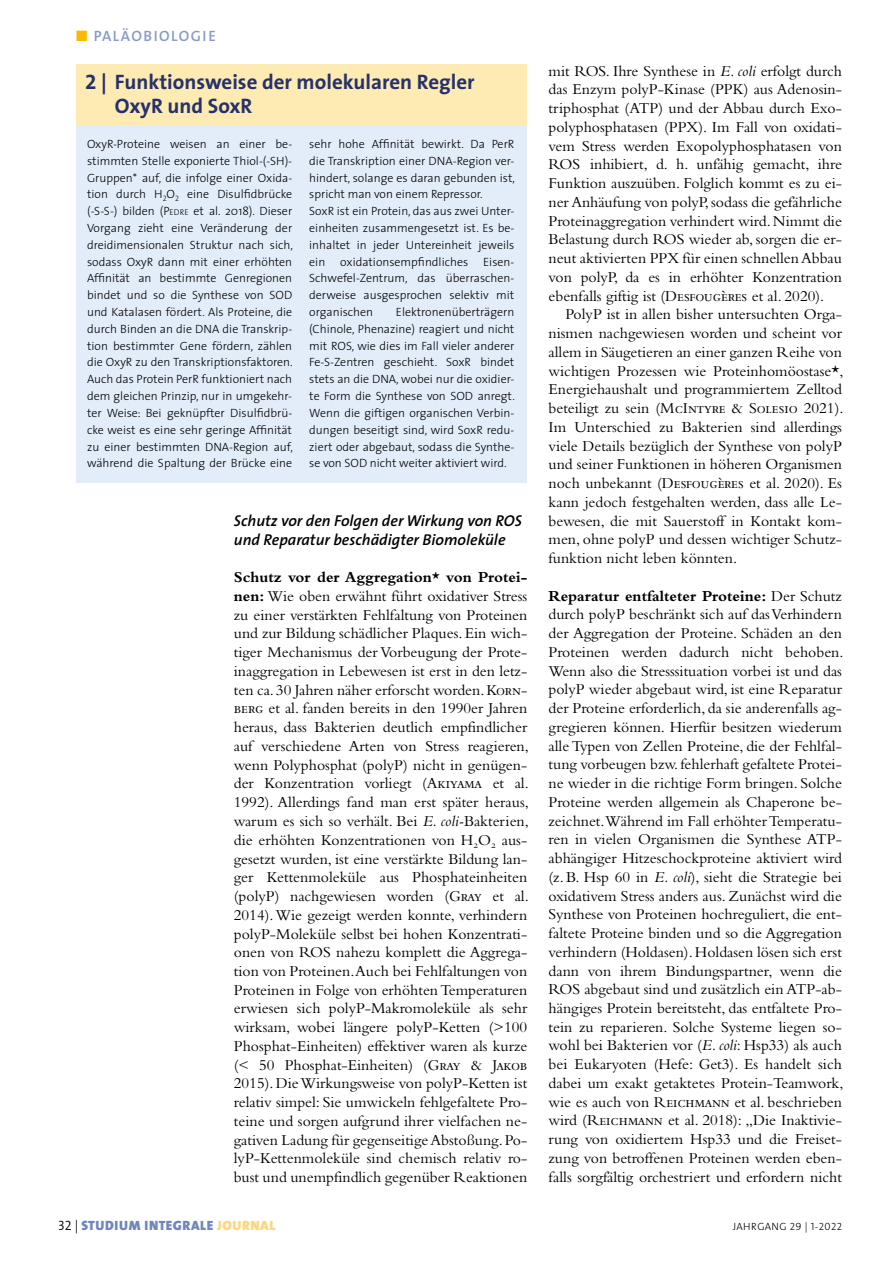
<style>
.page{position:relative;width:893px;height:1263px;background:#fff}
.page>*{position:absolute;margin:0;border:0;box-sizing:border-box;transform-origin:0 0}
.t1{font:700 21px/24px "The Sans";color:#25316a}
.t2{font:15.75px/18.8px "Bembo";color:#000;text-align:justify}
.t3{font:italic 600 15.75px/18.8px "The Sans";color:#000}
.t4{font:600 15px "The Sans";letter-spacing:.1em;color:#8899c9}
.t5{font:900 13.5px "The Sans";letter-spacing:.04em;color:#7086be}
.t6{font:300 12px/16.8px "The Sans";color:#000;text-align:justify}
.t7{font:10.5px "The Sans Light Caps";letter-spacing:.04em;color:#000}
.s1{color:#fbba00}
.s2{font-family:"The Sans Bold Expert";font-weight:400}
.s3{font-style:inherit}
.s4{font-size:8.4px}
.s5{font-weight:700}
.s6{font-family:"Bembo SC"}
.s7{font-style:italic}
.s8{font-family:"The Sans Semi Light Caps";font-weight:400;color:#000}
.s9{font-weight:300;color:#000}
.s10{color:#ffd67b}
</style>
<div class="page">
<div style="left:76px;top:102px;width:451px;height:381px;background:#e3edfa"></div>
<div style="left:77px;top:64px;width:450px;height:61px;background:#feeab3"></div>
<p class="t4" style="left:76px;top:23px;width:141px"><span class="s1">■</span> PALÄOBIOLOGIE</p>
<h1 class="t1" style="left:115px;top:69px;width:361px;text-indent:-30px"><span class="s2">2</span> | Funktionsweise der molekularen Regler<br>OxyR und SoxR</h1>
<p class="t6" style="left:87px;top:135px;width:207px">OxyR-Proteine weisen an einer be&shy;stimmten Stelle exponierte Thiol-(-SH)- Gruppen* auf, die infolge einer Oxida&shy;tion durch H<sub>2</sub>O<sub>2</sub> eine Disulfidbrücke (-S-S-) bilden (<span class="s3">P</span><span class="s4">EDRE</span> et al. 2018). Dieser Vorgang zieht eine Veränderung der dreidimensionalen Struktur nach sich, sodass OxyR dann mit einer erhöhten Affinität an bestimmte Genregionen bindet und so die Synthese von SOD und Katalasen fördert. Als Proteine, die durch Binden an die DNA die Transkrip&shy;tion bestimmter Gene fördern, zählen die OxyR zu den Transkriptionsfaktoren.<br>Auch das Protein PerR funktioniert nach dem gleichen Prinzip, nur in umgekehr&shy;ter Weise: Bei geknüpfter Disulfidbrü&shy;cke weist es eine sehr geringe Affinität zu einer bestimmten DNA-Region auf, während die Spaltung der Brücke eine</p>
<p class="t6" style="left:309px;top:135px;width:207px;text-align:left">sehr hohe Affinität bewirkt. Da PerR die Transkription einer DNA-Region ver&shy;hindert, solange es daran gebunden ist, spricht man von einem Repressor.<br>SoxR ist ein Protein, das aus zwei Unter&shy;einheiten zusammengesetzt ist. Es be&shy;inhaltet in jeder Untereinheit jeweils ein oxidationsempfindliches Eisen-Schwefel-Zentrum, das überraschen&shy;derweise ausgesprochen selektiv mit organischen</p>
<p class="t6" style="left:309px;top:303px;width:207px;text-indent:87px">Elektronenüberträgern (Chinole, Phenazine) reagiert und nicht mit ROS, wie dies im Fall vieler anderer Fe-S-Zentren geschieht. SoxR bindet stets an die DNA, wobei nur die oxidier&shy;te Form die Synthese von SOD anregt.<br>Wenn die giftigen organischen Verbin&shy;dungen beseitigt sind, wird SoxR redu&shy;ziert oder abgebaut, sodass die Synthe&shy;se von SOD nicht weiter aktiviert wird.</p>
<p class="t3" style="left:234px;top:511px;width:290px">Schutz vor den Folgen der Wirkung von ROS und Reparatur beschädigter Biomoleküle</p>
<p class="t2" style="left:234px;top:568px;width:297px"><span class="s5">Schutz vor der Aggregation* von Protei&shy;nen:</span> Wie oben erwähnt führt oxidativer Stress zu einer verstärkten Fehlfaltung von Proteinen und zur Bildung schädlicher Plaques. Ein wich&shy;tiger Mechanismus der Vorbeugung der Prote&shy;inaggregation in Lebewesen ist erst in den letz&shy;ten ca. 30 Jahren näher erforscht worden. <span class="s6">Korn&shy;berg</span> et al. fanden bereits in den 1990er Jahren heraus, dass Bakterien deutlich empfindlicher auf verschiedene Arten von Stress reagieren, wenn Polyphosphat (polyP) nicht in genügen&shy;der Konzentration vorliegt (<span class="s6">Akiyama</span> et al.<br>1992). Allerdings fand man erst später heraus, warum es sich so verhält. Bei <span class="s7">E. coli-</span>Bakterien, die erhöhten Konzentrationen von H<sub>2</sub>O<sub>2</sub> aus&shy;gesetzt wurden, ist eine verstärkte Bildung lan&shy;ger Kettenmoleküle aus Phosphateinheiten (polyP) nachgewiesen worden (<span class="s6">Gray</span> et al.<br>2014). Wie gezeigt werden konnte, verhindern polyP-Moleküle selbst bei hohen Konzentrati&shy;onen von ROS nahezu komplett die Aggrega&shy;tion von Proteinen.Auch bei Fehlfaltungen von Proteinen in Folge von erhöhten Temperaturen erwiesen sich polyP-Makromoleküle als sehr wirksam, wobei längere polyP-Ketten (&gt;100<br>Phosphat-Einheiten) effektiver waren als kurze (&lt; 50 Phosphat-Einheiten) (<span class="s6">Gray</span> &amp; <span class="s6">Jakob </span>2015). Die Wirkungsweise von polyP-Ketten ist relativ simpel: Sie umwickeln fehlgefaltete Pro&shy;teine und sorgen aufgrund ihrer vielfachen ne&shy;gativen Ladung für gegenseitige Abstoßung. Po&shy;lyP-Kettenmoleküle sind chemisch relativ ro&shy;bust und unempfindlich gegenüber Reaktionen</p>
<p class="t2" style="left:549px;top:61px;width:295px">mit ROS. Ihre Synthese in <span class="s7">E. coli</span> erfolgt durch das Enzym polyP-Kinase (PPK) aus Adenosin&shy;triphosphat (ATP) und der Abbau durch Exo&shy;polyphosphatasen (PPX). Im Fall von oxidati&shy;vem Stress werden Exopolyphosphatasen von ROS inhibiert, d. h. unfähig gemacht, ihre Funktion auszuüben. Folglich kommt es zu ei&shy;ner Anhäufung von polyP, sodass die gefährliche Proteinaggregation verhindert wird. Nimmt die Belastung durch ROS wieder ab, sorgen die er&shy;neut aktivierten PPX für einen schnellen Abbau von polyP, da es in erhöhter Konzentration ebenfalls giftig ist (<span class="s6">Desfougères</span> et al. 2020).</p>
<p class="t2" style="left:549px;top:305px;width:296px;text-indent:17px">PolyP ist in allen bisher untersuchten Orga&shy;nismen nachgewiesen worden und scheint vor allem in Säugetieren an einer ganzen Reihe von wichtigen Prozessen wie Proteinhomöostase*, Energiehaushalt und programmiertem Zelltod beteiligt zu sein (<span class="s6">McIntyre</span> &amp; S<span class="s6">olesio</span> 2021).<br>Im Unterschied zu Bakterien sind allerdings viele Details bezüglich der Synthese von polyP und seiner Funktionen in höheren Organismen noch unbekannt (<span class="s6">Desfougères</span> et al. 2020). Es kann jedoch festgehalten werden, dass alle Le&shy;bewesen, die mit Sauerstoff in Kontakt kom&shy;men, ohne polyP und dessen wichtiger Schutz&shy;funktion nicht leben könnten.</p>
<p class="t2" style="left:549px;top:586px;width:296px"><span class="s5">Reparatur entfalteter Proteine:</span> Der Schutz durch polyP beschränkt sich auf das Verhindern der Aggregation der Proteine. Schäden an den Proteinen werden dadurch nicht behoben.<br>Wenn also die Stresssituation vorbei ist und das polyP wieder abgebaut wird, ist eine Reparatur der Proteine erforderlich, da sie anderenfalls ag&shy;gregieren können. Hierfür besitzen wiederum alle Typen von Zellen Proteine, die der Fehlfal&shy;tung vorbeugen bzw. fehlerhaft gefaltete Protei&shy;ne wieder in die richtige Form bringen. Solche Proteine werden allgemein als Chaperone be&shy;zeichnet.Während im Fall erhöhter Temperatu&shy;ren in vielen Organismen die Synthese ATP&shy;abhängiger Hitzeschockproteine aktiviert wird (z.B. Hsp 60 in <span class="s7">E. coli</span>), sieht die Strategie bei oxidativem Stress anders aus. Zunächst wird die Synthese von Proteinen hochreguliert, die ent&shy;faltete Proteine binden und so die Aggregation verhindern (Holdasen). Holdasen lösen sich erst dann von ihrem Bindungspartner, wenn die ROS abgebaut sind und zusätzlich ein ATP-ab&shy;hängiges Protein bereitsteht, das entfaltete Pro&shy;tein zu reparieren. Solche Systeme liegen so&shy;wohl bei Bakterien vor (<span class="s7">E. coli</span>: Hsp33) als auch bei Eukaryoten (Hefe: Get3). Es handelt sich dabei um exakt getaktetes Protein-Teamwork, wie es auch von <span class="s6">Reichmann</span> et al. beschrieben wird (<span class="s6">Reichmann</span> et al. 2018): „Die Inaktivie&shy;rung von oxidiertem Hsp33 und die Freiset&shy;zung von betroffenen Proteinen werden eben&shy;falls sorgfältig orchestriert und erfordern nicht</p>
<p class="t5" style="left:58px;top:1214px;width:219px"><span class="s8">32</span> <span class="s9">|</span> STUDIUM INTEGRALE <span class="s10">JOURNAL</span></p>
<p class="t7" style="left:733px;top:1218px;width:111px">JAHRGANG 29 | 1-2022</p>
</div>
